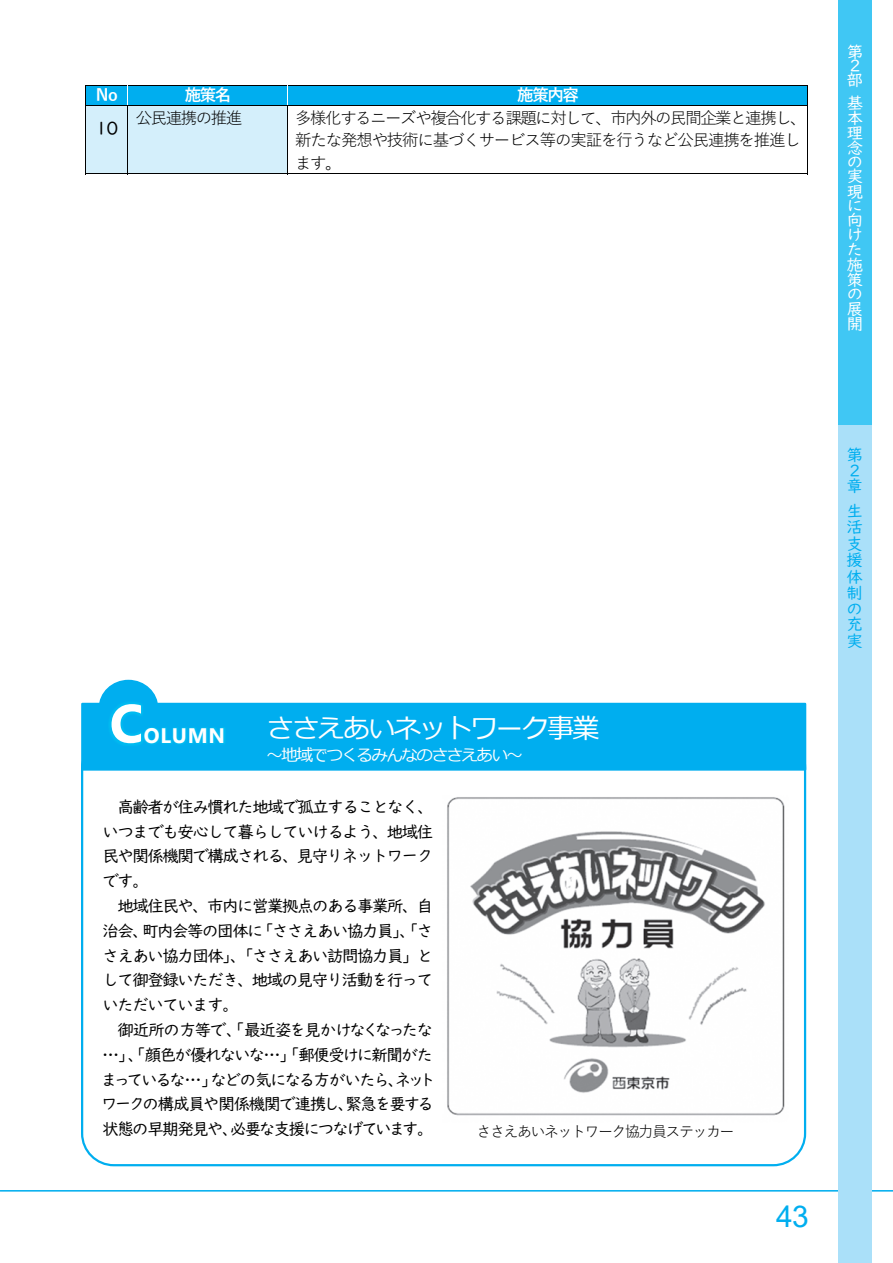
<style>
.page{position:relative;width:893px;height:1263px;background:#fff}
.page>*{position:absolute;margin:0;border:0;box-sizing:border-box;transform-origin:0 0}
.t1{font:700 54px "Nirmala UI";color:#fff}
.t2{font:30px "Arial";color:#00aeef}
.t3{font:27px "Meiryo";letter-spacing:-.055em;color:#fff}
.t4{font:700 21px "Nirmala UI";letter-spacing:.035em;color:#fff}
.t5{font:18px "UD Digi Kyokasho NK R";color:#000}
.t6{font:16.5px/24.8px "UD Digi Kyokasho N R";letter-spacing:-.085em;color:#000;text-align:justify}
.t7{font:16.5px/24.8px "UD Digi Kyokasho NK R";letter-spacing:-.075em;color:#000;text-align:justify}
.t8{font:16.5px/22.5px "Yu Gothic";letter-spacing:-.085em;color:#000}
.t9{font:16.5px/14.9px "UD Digi Kyokasho NK R";color:#fff}
.t10{font:16.5px "Meiryo";letter-spacing:-.085em;color:#fff}
.t11{font:16.5px/16.5px "UD Digi Kyokasho NK R";color:#00aeef}
.t12{font:700 16.5px "Yu Gothic";letter-spacing:-.085em;color:#fff}
.t13{font:15px "Yu Gothic";letter-spacing:-.1em;color:#000}
.s1{font-family:"UD Digi Kyokasho N R"}
</style>
<div class="page">
<hr style="left:0;top:1190px;width:893px;height:1px;background:#00aeef">
<div style="left:838px;top:425px;width:34px;height:838px;background:#aae0f9"></div>
<div style="left:838px;top:0;width:34px;height:425px;background:#40c7f4"></div>
<div style="left:86px;top:86px;width:41px;height:19px;background:#00aeef"></div>
<div style="left:128px;top:86px;width:159px;height:19px;background:#00aeef"></div>
<div style="left:288px;top:86px;width:519px;height:19px;background:#00aeef"></div>
<hr style="left:85px;top:85px;width:723px;height:1px;background:#000">
<svg style="left:85px;top:86px;width:1px;height:19px"></svg>
<svg style="left:807px;top:86px;width:1px;height:19px"></svg>
<div style="left:86px;top:106px;width:41px;height:67px;background:#d4effb"></div>
<div style="left:128px;top:106px;width:159px;height:67px;background:#d4effb"></div>
<hr style="left:85px;top:105px;width:723px;height:1px;background:#000">
<hr style="left:85px;top:106px;width:1px;height:68px;background:#000">
<hr style="left:85px;top:174px;width:42px;height:1px;background:#000">
<hr style="left:127px;top:106px;width:1px;height:68px;background:#000">
<hr style="left:128px;top:174px;width:159px;height:1px;background:#000">
<hr style="left:287px;top:106px;width:1px;height:68px;background:#000">
<hr style="left:288px;top:174px;width:519px;height:1px;background:#000">
<hr style="left:807px;top:106px;width:1px;height:68px;background:#000">
<div style="left:82px;top:704px;width:723px;height:65px;background:#00aeef"></div>
<div style="left:81px;top:703px;width:725px;height:68px;border:2px solid #00aeef"></div>
<div style="left:99px;top:680px;width:59px;height:56px;background:#00aeef;border-radius:50%"></div>
<img style="left:447px;top:797px;width:338px;height:319px">
<img style="left:109px;top:701px;width:118px;height:44px">
<p class="t12" style="left:96px;top:87px;width:23px">No</p>
<p class="t12" style="left:185px;top:87px;width:48px">施策名</p>
<p class="t12" style="left:517px;top:87px;width:63px">施策内容</p>
<p class="t5" style="left:95px;top:120px;width:24px">10</p>
<p class="t8" style="left:136px;top:107px;width:108px">公⺠連携の推進</p>
<p class="t8" style="left:295px;top:107px;width:513px">多様化するニーズや複合化する課題に対して、市内外の⺠間企業と連携し、新たな発想や技術に基づくサービス等の実証を⾏うなど公⺠連携を推進します。</p>
<p class="t9" style="left:847px;top:45px;width:18px">第<br>２</p>
<p class="t9" style="left:847px;top:70px;width:18px;line-height:22.6px">部基</p>
<p class="t9" style="left:847px;top:111px;width:18px;text-align:justify">本理念の実現に</p>
<p class="t9" style="left:847px;top:214px;width:18px;text-align:justify">向けた施策の展開</p>
<h1 class="t1" style="left:110px;top:677px;width:35px">C</h1>
<h3 class="t3" style="left:267px;top:709px;width:334px">ささえあいネットワーク事業</h3>
<p class="t10" style="left:267px;top:743px;width:258px">〜地域でつくるみんなのささえあい〜</p>
<p class="t6" style="left:102px;top:795px;width:333px;text-indent:15px">高齢者が住み慣れた地域で孤立することなく、いつまでも安心して暮らしていけるよう、地域住民や関係機関で構成される、見守りネットワークです。</p>
<p class="t6" style="left:102px;top:895px;width:332px;text-indent:15px">地域住民や、市内に営業拠点のある事業所、自治会、町内会等の団体に「ささえあい協力員」、「ささえあい協力団体」、「ささえあい訪問協力員」として御登録いただき、地域の見守り活動を行っていただいています。</p>
<p class="t7" style="left:102px;top:1019px;width:332px;text-indent:15px"><span class="s1">御</span>近所の方等で、「最近姿を見かけなくなったな…」、「顔色が優れないな…」「郵便受けに新聞がたまっているな…」などの気になる方がいたら、ネットワークの構成員や関係機関で連携し、緊急を要する状態の早期発見や、必要な支援につなげています。</p>
<p class="t4" style="left:144px;top:717px;width:83px">OLUMN</p>
<p class="t13" style="left:477px;top:1124px;width:260px">ささえあいネットワーク協⼒員ステッカー</p>
<p class="t11" style="left:846px;top:448px;width:18px">第<br>２</p>
<p class="t11" style="left:846px;top:475px;width:18px;line-height:24.8px">章生</p>
<p class="t11" style="left:846px;top:520px;width:18px;text-align:justify">活支援体制の</p>
<p class="t11" style="left:846px;top:617px;width:18px">充実</p>
<h2 class="t2" style="left:776px;top:1200px;width:34px">43</h2>
</div>
